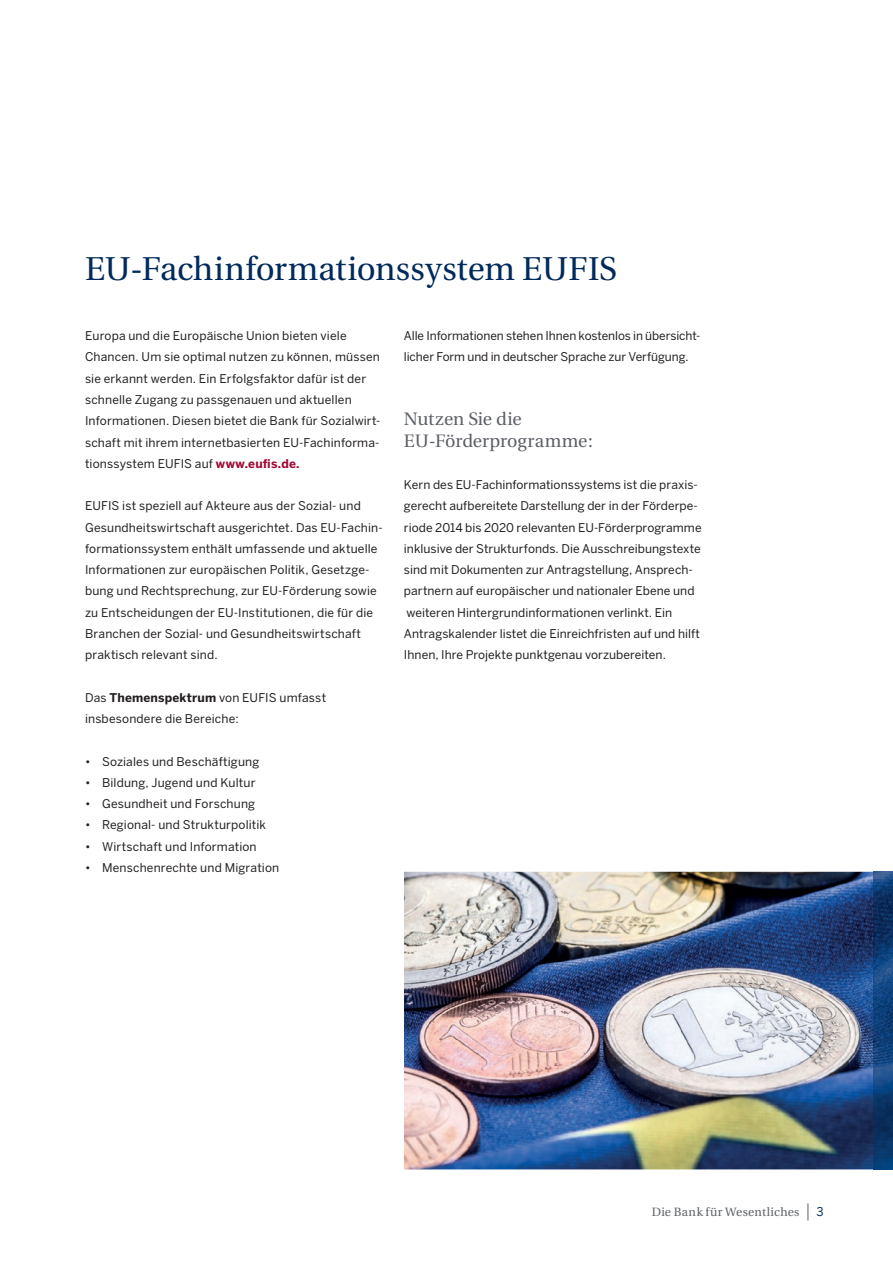
<style>
.page{position:relative;width:893px;height:1263px;background:#fff}
.page>*{position:absolute;margin:0;border:0;box-sizing:border-box;transform-origin:0 0}
.t1{font:33px "Utopia";letter-spacing:-.005em;color:#002a5b}
.t2{font:18px/21.3px "Utopia";letter-spacing:-.005em;color:#5d6067}
.t3{font:12px/21.3px "Benton Sans";letter-spacing:.01em;color:#231f20}
.t4{font:12px "Utopia";letter-spacing:.02em;color:#5d6067}
.t5{font:12px "Benton Sans";color:#002a5b}
.s1{font-weight:700;color:#9e0832}
.s2{font-weight:700}
</style>
<div class="page">
<img style="left:404px;top:872px;width:470px;height:297px">
<img style="left:874px;top:872px;width:19px;height:297px">
<svg style="left:808px;top:1203px;width:1px;height:17px"></svg>
<h1 class="t1" style="left:85px;top:250px;width:534px">EU-Fachinformationssystem EUFIS</h1>
<p class="t3" style="left:85px;top:325px;width:297px">Europa und die Europäische Union bieten viele Chancen. Um sie optimal nutzen zu können, müssen sie erkannt werden. Ein Erfolgsfaktor dafür ist der schnelle Zugang zu passgenauen und aktuellen Informationen. Diesen bietet die Bank für Sozialwirt&shy;schaft mit ihrem internetbasierten EU-Fachinforma&shy;tionssystem EUFIS auf <span class="s1">www.eufis.de.</span></p>
<p class="t3" style="left:85px;top:495px;width:299px">EUFIS ist speziell auf Akteure aus der Sozial- und Gesundheitswirtschaft ausgerichtet. Das EU-Fachin&shy;formationssystem enthält umfassende und aktuelle Informationen zur europäischen Politik, Gesetzge&shy;bung und Rechtsprechung, zur EU-Förderung sowie zu Entscheidungen der EU-Institutionen, die für die Branchen der Sozial- und Gesundheitswirtschaft praktisch relevant sind.</p>
<p class="t3" style="left:85px;top:686px;width:243px">Das <span class="s2">Themenspektrum</span> von EUFIS umfasst insbesondere die Bereiche:</p>
<p class="t3" style="left:85px;top:750px;width:176px">• Soziales und Beschäftigung</p>
<p class="t3" style="left:85px;top:772px;width:172px">• Bildung, Jugend und Kultur</p>
<p class="t3" style="left:85px;top:793px;width:172px">• Gesundheit und Forschung</p>
<p class="t3" style="left:85px;top:814px;width:183px">• Regional- und Strukturpolitik</p>
<p class="t3" style="left:85px;top:835px;width:173px">• Wirtschaft und Information</p>
<p class="t3" style="left:85px;top:857px;width:196px">• Menschenrechte und Migration</p>
<p class="t3" style="left:404px;top:325px;width:298px">Alle Informationen stehen Ihnen kostenlos in übersicht&shy;licher Form und in deutscher Sprache zur Verfügung.</p>
<h2 class="t2" style="left:404px;top:409px;width:190px">Nutzen Sie die<br>EU-Förderprogramme:</h2>
<p class="t3" style="left:404px;top:474px;width:299px">Kern des EU-Fachinformationssystems ist die praxis&shy;gerecht aufbereitete Darstellung der in der Förderpe&shy;riode 2014 bis 2020 relevanten EU-Förderprogramme inklusive der Strukturfonds. Die Ausschreibungstexte sind mit Dokumenten zur Antragstellung, Ansprech&shy;partnern auf europäischer und nationaler Ebene und weiteren Hintergrundinformationen verlinkt. Ein Antragskalender listet die Einreichfristen auf und hilft Ihnen, Ihre Projekte punktgenau vorzubereiten.</p>
<p class="t4" style="left:652px;top:1205px;width:149px">Die Bank für Wesentliches</p>
<p class="t5" style="left:816px;top:1205px;width:9px">3</p>
</div>
